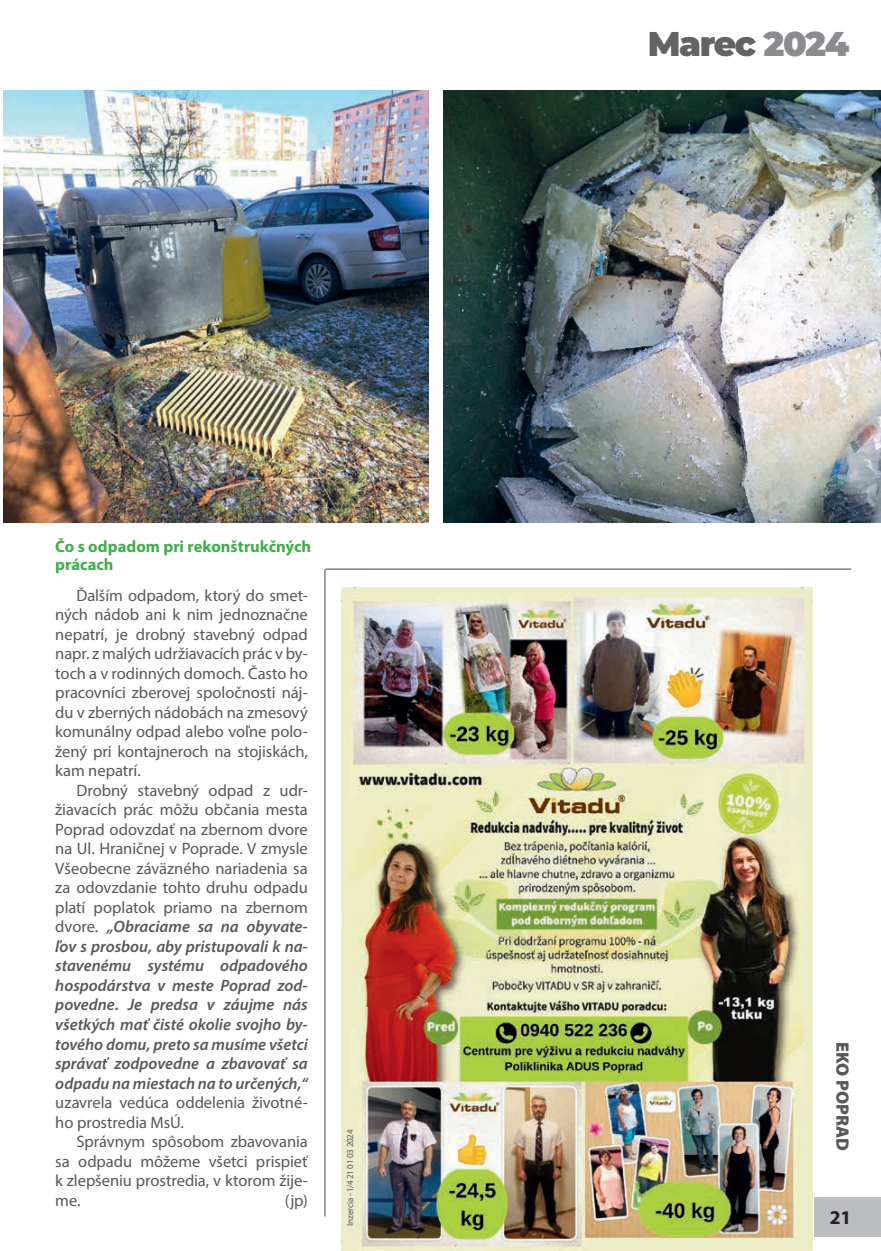
<style>
.page{position:relative;width:881px;height:1251px;background:#fff}
.page>*{position:absolute;margin:0;border:0;box-sizing:border-box;transform-origin:0 0}
.t1{font:900 34.35px "Montserrat";letter-spacing:-.04em;color:#636366}
.t2{font:700 19.5px "Myriad Pro";color:#231f20}
.t3{font:900 18px "Myriad Pro";color:#57585a}
.t4{font:italic 600 16.5px/19.5px "Myriad Pro";color:#57585a;text-align:justify}
.t5{font:16.5px/19.5px "Myriad Pro";letter-spacing:-.005em;color:#57585a;text-align:justify}
.t6{font:700 16.5px/18.3px "Myriad Pro";color:#40ae49}
.t7{font:9px "Myriad Pro";letter-spacing:-.01em;color:#57585a}
.s1{font-weight:400;font-style:normal}
.s2{color:#8a8c8f}
</style>
<div class="page">
<div style="left:787px;top:1196px;width:93px;height:39px;background:#bcbdc0"></div>
<div style="left:778px;top:1180px;width:35px;height:67px;background:#ededc8"></div>
<img style="left:342px;top:587px;width:470px;height:663px">
<img style="left:443px;top:90px;width:437px;height:432px">
<img style="left:3px;top:90px;width:425px;height:432px">
<hr style="left:325px;top:568px;width:525px;height:1px;background:#57585a">
<hr style="left:324px;top:569px;width:1px;height:647px;background:#57585a">
<p class="t6" style="left:55px;top:536px;width:257px">Čo s odpadom pri rekonštrukčných prácach</p>
<p class="t5" style="left:55px;top:585px;width:254px;text-indent:21px">Ďalším odpadom, ktorý do smet&shy;ných nádob ani k nim jednoznačne nepatrí, je drobný stavebný odpad napr. z malých udržiavacích prác v by&shy;toch a v rodinných domoch. Často ho pracovníci zberovej spoločnosti náj&shy;du v zberných nádobách na zmesový komunálny odpad alebo voľne polo&shy;žený pri kontajneroch na stojiskách, kam nepatrí.</p>
<p class="t4" style="left:55px;top:779px;width:254px;text-indent:21px"><span class="s1">Drobný stavebný odpad z udr&shy;žiavacích prác môžu občania mesta Poprad odovzdať na zbernom dvore na Ul. Hraničnej v Poprade. V zmysle Všeobecne záväzného nariadenia sa za odovzdanie tohto druhu odpadu platí poplatok priamo na zbernom dvore.</span> „Obraciame sa na obyvate‑ ľov s prosbou, aby pristupovali k na‑ stavenému systému odpadového hospodárstva v meste Poprad zod‑ povedne. Je predsa v záujme nás všetkých mať čisté okolie svojho by‑ tového domu, preto sa musíme všetci správať zodpovedne a zbavovať sa odpadu na miestach na to určených,“</p>
<p class="t5" style="left:55px;top:1092px;width:254px">uzavrela vedúca oddelenia životné&shy;ho prostredia MsÚ.</p>
<p class="t5" style="left:55px;top:1131px;width:254px;text-indent:21px">Správnym spôsobom zbavovania sa odpadu môžeme všetci prispieť k zlepšeniu prostredia, v ktorom žije&shy;me.</p>
<p class="t5" style="left:285px;top:1189px;width:24px">(jp)</p>
<p class="t7" style="left:344px;top:1226px;width:98px;rotate:-90deg">Inzercia - 1/4 21 01 03 2024</p>
<h1 class="t1" style="left:647px;top:18px;width:203px">Marec <span class="s2">2024</span></h1>
<p class="t3" style="left:854px;top:1042px;width:110px;rotate:90deg">EKO POPRAD</p>
<p class="t2" style="left:829px;top:1204px;width:23px">21</p>
</div>
